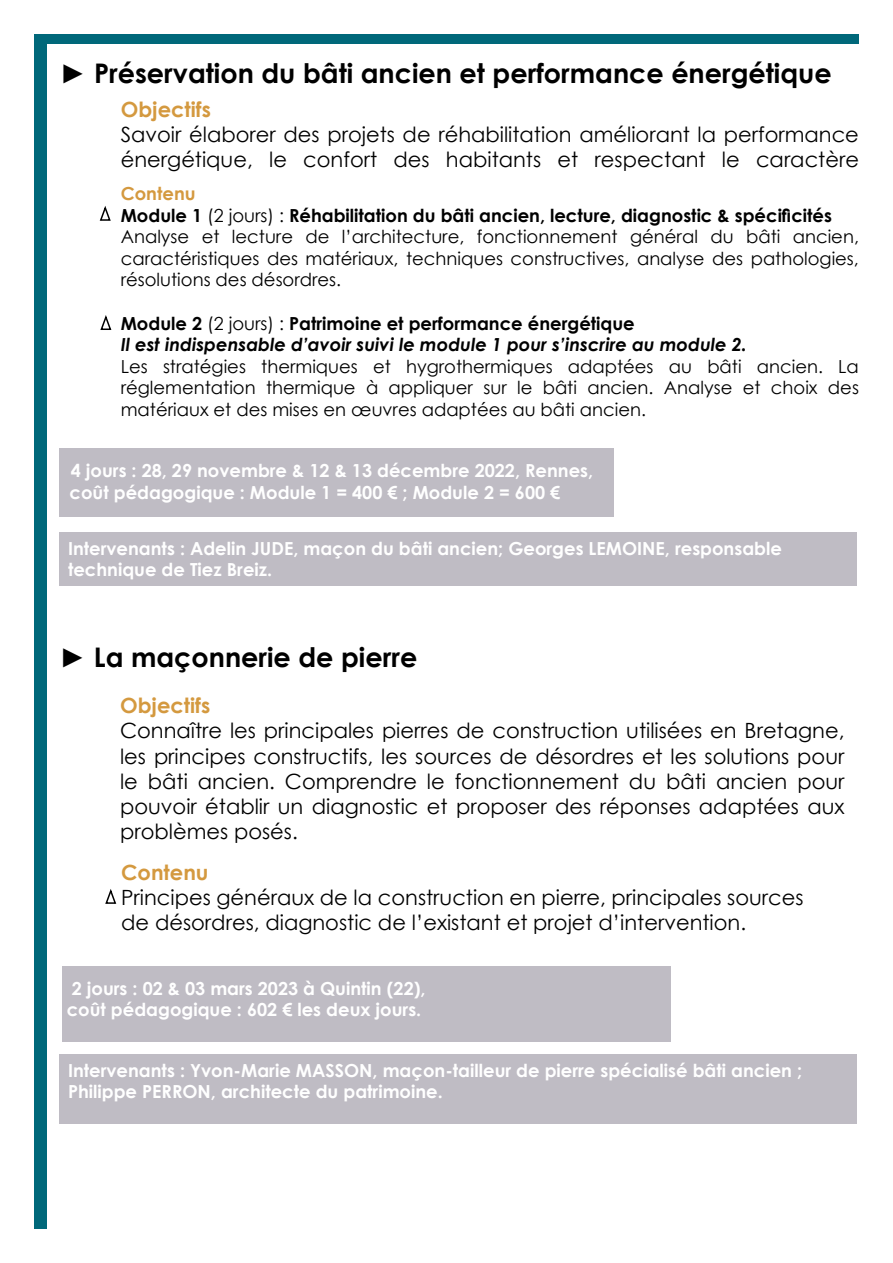
<style>
.page{position:relative;width:893px;height:1263px;background:#fff}
.page>*{position:absolute;margin:0;border:0;box-sizing:border-box;transform-origin:0 0}
.t1{font:700 27px "Century Gothic";color:#000}
.t2{font:21px/25.2px "Century Gothic";color:#000}
.t3{font:700 21px "Century Gothic";color:#d4993f}
.t4{font:18px/21.6px "Century Gothic";color:#000}
.t5{font:700 18px/21.6px "Century Gothic";color:#fff}
.t6{font:italic 700 18px/21.6px "Century Gothic";color:#000}
.s1{font-weight:700;color:#d4993f}
.s2{font-weight:700}
.s3{font-style:normal}
.s4{font-weight:400;font-style:normal}
</style>
<div class="page">
<svg style="left:105px;top:889px;width:12px;height:15px"></svg>
<div style="left:34px;top:44px;width:12px;height:1185px;background:#00687a"></div>
<div style="left:34px;top:34px;width:825px;height:10px;background:#00687a"></div>
<svg style="left:99px;top:206px;width:12px;height:15px"></svg>
<div style="left:60px;top:533px;width:797px;height:53px;background:#bfbcc4"></div>
<svg style="left:100px;top:315px;width:12px;height:15px"></svg>
<div style="left:60px;top:449px;width:553px;height:68px;background:#bfbcc4"></div>
<div style="left:62px;top:966px;width:608px;height:75px;background:#bfbcc4"></div>
<div style="left:60px;top:1054px;width:797px;height:70px;background:#bfbcc4"></div>
<p class="t1" style="left:60px;top:53px;width:773px">► Préservation du bâti ancien et performance énergétique</p>
<p class="t3" style="left:121px;top:93px;width:92px">Objectifs</p>
<p class="t2" style="left:121px;top:121px;width:740px">Savoir élaborer des projets de réhabilitation améliorant la performance énergétique, le confort des habitants et respectant le caractère</p>
<p class="t4" style="left:121px;top:182px;width:740px"><span class="s1">Contenu<br></span><span class="s2">Module 1</span> (2 jours) : <span class="s2">Réhabilitation du bâti ancien, lecture, diagnostic &amp; spécificités </span>Analyse et lecture de l’architecture, fonctionnement général du bâti ancien, caractéristiques des matériaux, techniques constructives, analyse des pathologies, résolutions des désordres.</p>
<p class="t6" style="left:121px;top:311px;width:628px"><span class="s3">Module 2</span> <span class="s4">(2 jours) :</span> <span class="s3">Patrimoine et performance énergétique<br></span>Il est indispensable d’avoir suivi le module 1 pour s’inscrire au module 2.</p>
<p class="t4" style="left:121px;top:355px;width:740px;text-align:justify">Les stratégies thermiques et hygrothermiques adaptées au bâti ancien. La réglementation thermique à appliquer sur le bâti ancien. Analyse et choix des matériaux et des mises en œuvres adaptées au bâti ancien.</p>
<p class="t5" style="left:70px;top:459px;width:525px">4 jours : 28, 29 novembre &amp; 12 &amp; 13 décembre 2022, Rennes, coût pédagogique : Module 1 = 400 € ; Module 2 = 600 €</p>
<p class="t5" style="left:68px;top:536px;width:715px">Intervenants : Adelin JUDE, maçon du bâti ancien; Georges LEMOINE, responsable technique de Tiez Breiz.</p>
<p class="t1" style="left:60px;top:636px;width:359px">► La maçonnerie de pierre</p>
<p class="t3" style="left:120px;top:690px;width:92px">Objectifs</p>
<p class="t2" style="left:120px;top:718px;width:726px;text-align:justify">Connaître les principales pierres de construction utilisées en Bretagne, les principes constructifs, les sources de désordres et les solutions pour le bâti ancien. Comprendre le fonctionnement du bâti ancien pour pouvoir établir un diagnostic et proposer des réponses adaptées aux problèmes posés.</p>
<p class="t3" style="left:121px;top:856px;width:89px">Contenu</p>
<p class="t2" style="left:121px;top:885px;width:684px">Principes généraux de la construction en pierre, principales sources de désordres, diagnostic de l’existant et projet d’intervention.</p>
<p class="t5" style="left:67px;top:977px;width:360px">2 jours : 02 &amp; 03 mars 2023 à Quintin (22), coût pédagogique : 602 € les deux jours.</p>
<p class="t5" style="left:68px;top:1058px;width:736px">Intervenants : Yvon-Marie MASSON, maçon-tailleur de pierre spécialisé bâti ancien ;<br>Philippe PERRON, architecte du patrimoine.</p>
</div>
